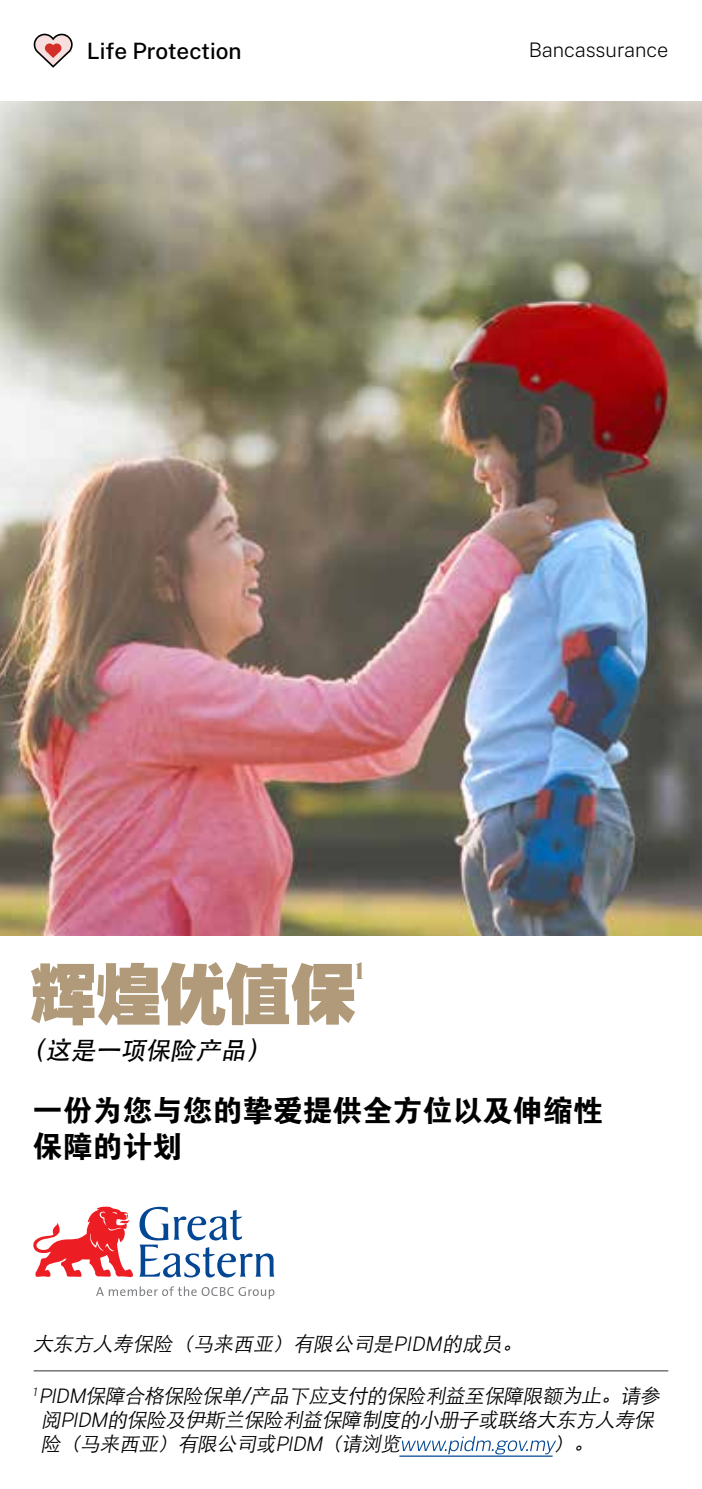
<style>
.page{position:relative;width:702px;height:1489px;background:#fff}
.page>*{position:absolute;margin:0;border:0;box-sizing:border-box;transform-origin:0 0}
.t1{font:65px "FZCCHJW GB1 0";color:#b09a79}
.t2{font:30px/36px "FZDHTJW GB1 0";color:#000}
.t3{font:italic 500 25px "ST Heiti SC";color:#000}
.t4{font:800 23.25px "Mr Banks";color:#b09a79}
.t5{font:500 22.5px "Public Sans";color:#000}
.t6{font:italic 300 20px/24px "ST Heiti SC";color:#000}
.t7{font:200 20px "Public Sans";color:#000}
.s1{font-family:"Public Sans";font-weight:200}
</style>
<div class="page">
<svg style="left:33px;top:34px;width:40px;height:34px"></svg>
<svg style="left:96px;top:1286px;width:178px;height:12px"></svg>
<svg style="left:33px;top:1206px;width:241px;height:71px"></svg>
<hr style="left:34px;top:1369px;width:634px;height:2px;background:#58595b">
<svg style="left:401px;top:1436px;width:155px;height:18px"></svg>
<hr style="left:399px;top:1455px;width:153px;height:1px;background:#034694">
<img style="left:0;top:101px;width:702px;height:834px">
<p class="t5" style="left:87px;top:36px;width:156px">Life Protection</p>
<p class="t7" style="left:528px;top:36px;width:141px">Bancassurance</p>
<h1 class="t1" style="left:31px;top:959px;width:327px">辉煌优值保</h1>
<p class="t4" style="left:356px;top:955px;width:9px">1</p>
<p class="t3" style="left:21px;top:1035px;width:256px">（这是一项保险产品）</p>
<h2 class="t2" style="left:32px;top:1093px;width:572px">一份为您与您的挚爱提供全方位以及伸缩性保障的计划</h2>
<p class="t6" style="left:33px;top:1329px;width:496px">大东方人寿保险（马来西亚）有限公司是<span class="s1">PIDM</span>的成员。</p>
<p class="t6" style="left:41px;top:1381px;width:626px;text-indent:-8px"><sup>1</sup><span class="s1">PIDM</span>保障合格保险保单/产品下应支付的保险利益至保障限额为止。请参阅<span class="s1">PIDM</span>的保险及伊斯兰保险利益保障制度的小册子或联络大东方人寿保险（马来西亚）有限公司或<span class="s1">PIDM</span>（请浏览</p>
<p class="t6" style="left:554px;top:1429px;width:46px">）。</p>
</div>
